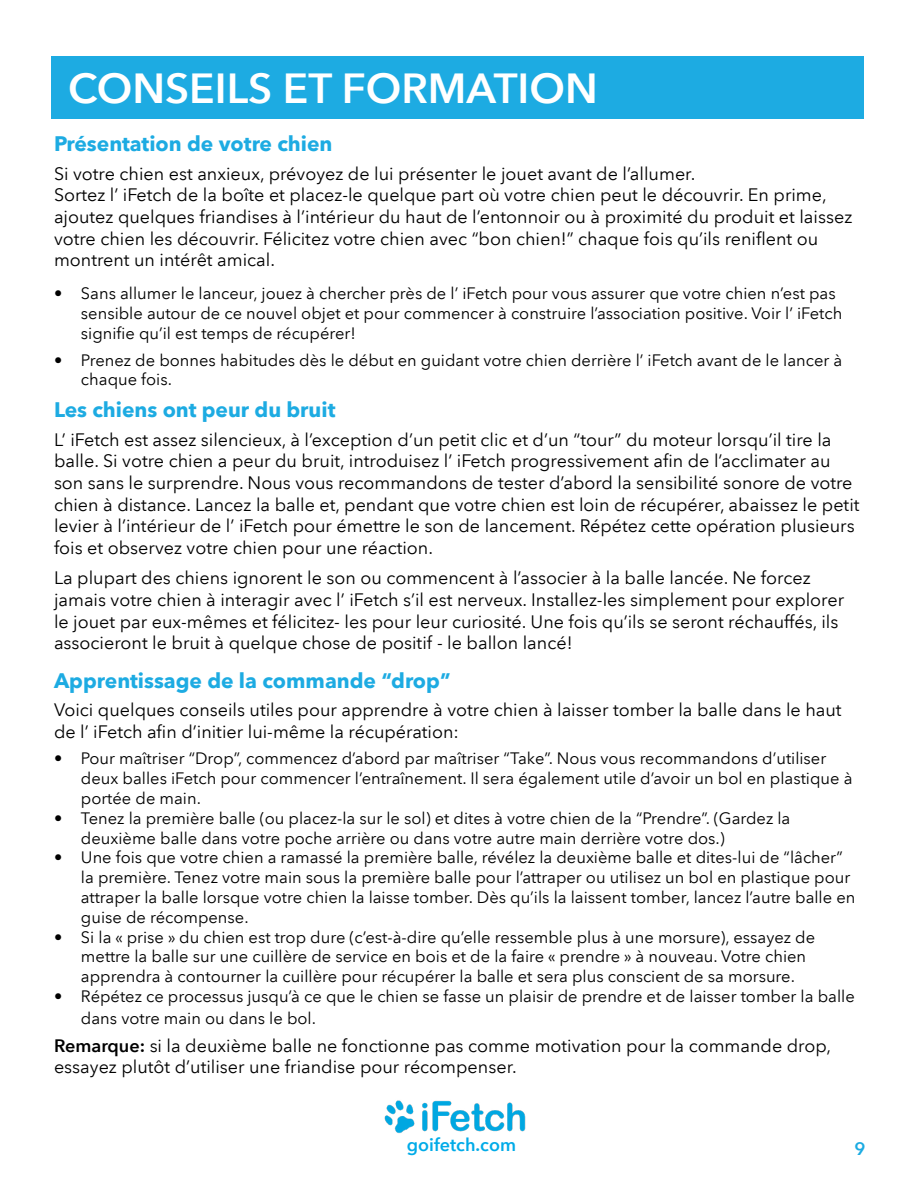
<style>
.page{position:relative;width:918px;height:1188px;background:#fff}
.page>*{position:absolute;margin:0;border:0;box-sizing:border-box;transform-origin:0 0}
.t1{font:600 42px "Avenir Next LT Pro";color:#fff}
.t2{font:700 21px "Avenir Next LT Pro";color:#1dabe2}
.t3{font:18px/21.6px "Avenir Next LT Pro";color:#000}
.t4{font:600 18px "Avenir Next LT Pro";color:#00abe8}
.t5{font:600 18px "Avenir Next LT Pro";color:#1babe2}
.t6{font:16.5px/19.8px "Avenir Next LT Pro";color:#000}
.s1{font-weight:600}
</style>
<div class="page">
<img style="left:384px;top:1100px;width:142px;height:33px">
<div style="left:52px;top:56px;width:812px;height:62px;background:#1dabe2"></div>
<h1 class="t1" style="left:68px;top:62px;width:531px">CONSEILS ET FORMATION</h1>
<p class="t2" style="left:54px;top:131px;width:280px">Présentation de votre chien</p>
<p class="t3" style="left:54px;top:163px;width:800px">Si votre chien est anxieux, prévoyez de lui présenter le jouet avant de l’allumer.<br>Sortez l’ iFetch de la boîte et placez-le quelque part où votre chien peut le découvrir. En prime, ajoutez quelques friandises à l’intérieur du haut de l’entonnoir ou à proximité du produit et laissez votre chien les découvrir. Félicitez votre chien avec “bon chien!” chaque fois qu’ils reniflent ou montrent un intérêt amical.</p>
<p class="t6" style="left:81px;top:284px;width:763px;text-indent:-27px">• Sans allumer le lanceur, jouez à chercher près de l’ iFetch pour vous assurer que votre chien n’est pas sensible autour de ce nouvel objet et pour commencer à construire l’association positive. Voir l’ iFetch signifie qu’il est temps de récupérer!</p>
<p class="t6" style="left:81px;top:350px;width:763px;text-indent:-27px">• Prenez de bonnes habitudes dès le début en guidant votre chien derrière l’ iFetch avant de le lancer à chaque fois.</p>
<p class="t2" style="left:54px;top:397px;width:283px">Les chiens ont peur du bruit</p>
<p class="t3" style="left:54px;top:429px;width:807px">L’ iFetch est assez silencieux, à l’exception d’un petit clic et d’un “tour” du moteur lorsqu’il tire la balle. Si votre chien a peur du bruit, introduisez l’ iFetch progressivement afin de l’acclimater au son sans le surprendre. Nous vous recommandons de tester d’abord la sensibilité sonore de votre chien à distance. Lancez la balle et, pendant que votre chien est loin de récupérer, abaissez le petit levier à l’intérieur de l’ iFetch pour émettre le son de lancement. Répétez cette opération plusieurs fois et observez votre chien pour une réaction.</p>
<p class="t3" style="left:54px;top:567px;width:792px">La plupart des chiens ignorent le son ou commencent à l’associer à la balle lancée. Ne forcez jamais votre chien à interagir avec l’ iFetch s’il est nerveux. Installez-les simplement pour explorer le jouet par eux-mêmes et félicitez- les pour leur curiosité. Une fois qu’ils se seront réchauffés, ils associeront le bruit à quelque chose de positif - le ballon lancé!</p>
<p class="t2" style="left:54px;top:668px;width:398px">Apprentissage de la commande “drop”</p>
<p class="t3" style="left:54px;top:699px;width:789px">Voici quelques conseils utiles pour apprendre à votre chien à laisser tomber la balle dans le haut de l’ iFetch afin d’initier lui-même la récupération:</p>
<p class="t6" style="left:81px;top:749px;width:773px;text-indent:-27px">• Pour maîtriser “Drop”, commencez d’abord par maîtriser “Take”. Nous vous recommandons d’utiliser deux balles iFetch pour commencer l’entraînement. Il sera également utile d’avoir un bol en plastique à portée de main.</p>
<p class="t6" style="left:81px;top:808px;width:711px;text-indent:-27px">• Tenez la première balle (ou placez-la sur le sol) et dites à votre chien de la “Prendre”. (Gardez la deuxième balle dans votre poche arrière ou dans votre autre main derrière votre dos.)</p>
<p class="t6" style="left:81px;top:848px;width:776px;text-indent:-27px">• Une fois que votre chien a ramassé la première balle, révélez la deuxième balle et dites-lui de “lâcher” la première. Tenez votre main sous la première balle pour l’attraper ou utilisez un bol en plastique pour attraper la balle lorsque votre chien la laisse tomber. Dès qu’ils la laissent tomber, lancez l’autre balle en guise de récompense.</p>
<p class="t6" style="left:81px;top:927px;width:736px;text-indent:-27px">• Si la « prise » du chien est trop dure (c’est-à-dire qu’elle ressemble plus à une morsure), essayez de mettre la balle sur une cuillère de service en bois et de la faire « prendre » à nouveau. Votre chien apprendra à contourner la cuillère pour récupérer la balle et sera plus conscient de sa morsure.</p>
<p class="t6" style="left:81px;top:985px;width:775px;line-height:21.6px;text-indent:-27px">• Répétez ce processus jusqu’à ce que le chien se fasse un plaisir de prendre et de laisser tomber la balle dans votre main ou dans le bol.</p>
<p class="t3" style="left:54px;top:1035px;width:779px"><span class="s1">Remarque:</span> si la deuxième balle ne fonctionne pas comme motivation pour la commande drop, essayez plutôt d’utiliser une friandise pour récompenser.</p>
<p class="t4" style="left:407px;top:1134px;width:111px">goifetch.com</p>
<p class="t5" style="left:855px;top:1138px;width:12px">9</p>
</div>
